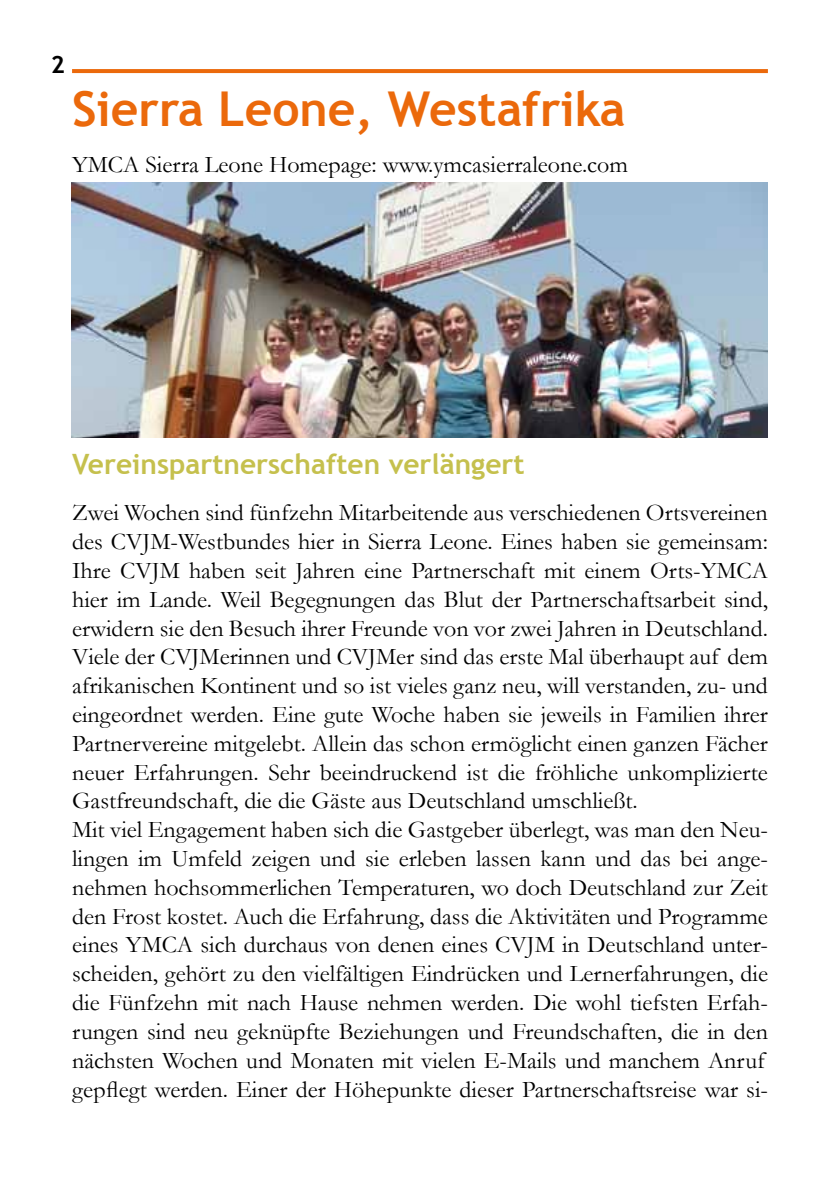
<style>
.page{position:relative;width:840px;height:1191px;background:#fff}
.page>*{position:absolute;margin:0;border:0;box-sizing:border-box;transform-origin:0 0}
.t1{font:700 48px "Trebuchet MS";color:#eb690b}
.t2{font:700 28px "Trebuchet MS";color:#c5c04d}
.t3{font:24px/28.8px "Garamond";color:#000}
.t4{font:700 24px "Trebuchet MS";color:#000}
</style>
<div class="page">
<svg style="left:72px;top:69px;width:695px;height:4px;background:#eb6b0f"></svg>
<img style="left:72px;top:182px;width:695px;height:255px">
<p class="t4" style="left:51px;top:49px;width:16px">2</p>
<h1 class="t1" style="left:72px;top:79px;width:554px">Sierra Leone, Westafrika</h1>
<p class="t3" style="left:72px;top:149px;width:557px">YMCA Sierra Leone Homepage: www.ymcasierraleone.com</p>
<p class="t2" style="left:72px;top:447px;width:453px">Vereinspartnerschaften verlängert</p>
<p class="t3" style="left:72px;top:498px;width:697px">Zwei Wochen sind fünfzehn Mitarbeitende aus verschiedenen Ortsvereinen des CVJM-Westbundes hier in Sierra Leone. Eines haben sie gemeinsam:<br>Ihre CVJM haben seit Jahren eine Partnerschaft mit einem Orts-YMCA hier im Lande. Weil Begegnungen das Blut der Partnerschaftsarbeit sind, erwidern sie den Besuch ihrer Freunde von vor zwei Jahren in Deutschland.<br>Viele der CVJMerinnen und CVJMer sind das erste Mal überhaupt auf dem afrikanischen Kontinent und so ist vieles ganz neu, will verstanden, zu- und eingeordnet werden. Eine gute Woche haben sie jeweils in Familien ihrer Partnervereine mitgelebt. Allein das schon ermöglicht einen ganzen Fächer neuer Erfahrungen. Sehr beeindruckend ist die fröhliche unkomplizierte Gastfreundschaft, die die Gäste aus Deutschland umschließt.<br>Mit viel Engagement haben sich die Gastgeber überlegt, was man den Neu&shy;lingen im Umfeld zeigen und sie erleben lassen kann und das bei ange&shy;nehmen hochsommerlichen Temperaturen, wo doch Deutschland zur Zeit den Frost kostet. Auch die Erfahrung, dass die Aktivitäten und Programme eines YMCA sich durchaus von denen eines CVJM in Deutschland unter&shy;scheiden, gehört zu den vielfältigen Eindrücken und Lernerfahrungen, die die Fünfzehn mit nach Hause nehmen werden. Die wohl tiefsten Erfah&shy;rungen sind neu geknüpfte Beziehungen und Freundschaften, die in den nächsten Wochen und Monaten mit vielen E-Mails und manchem Anruf gepflegt werden. Einer der Höhepunkte dieser Partnerschaftsreise war si-</p>
</div>
